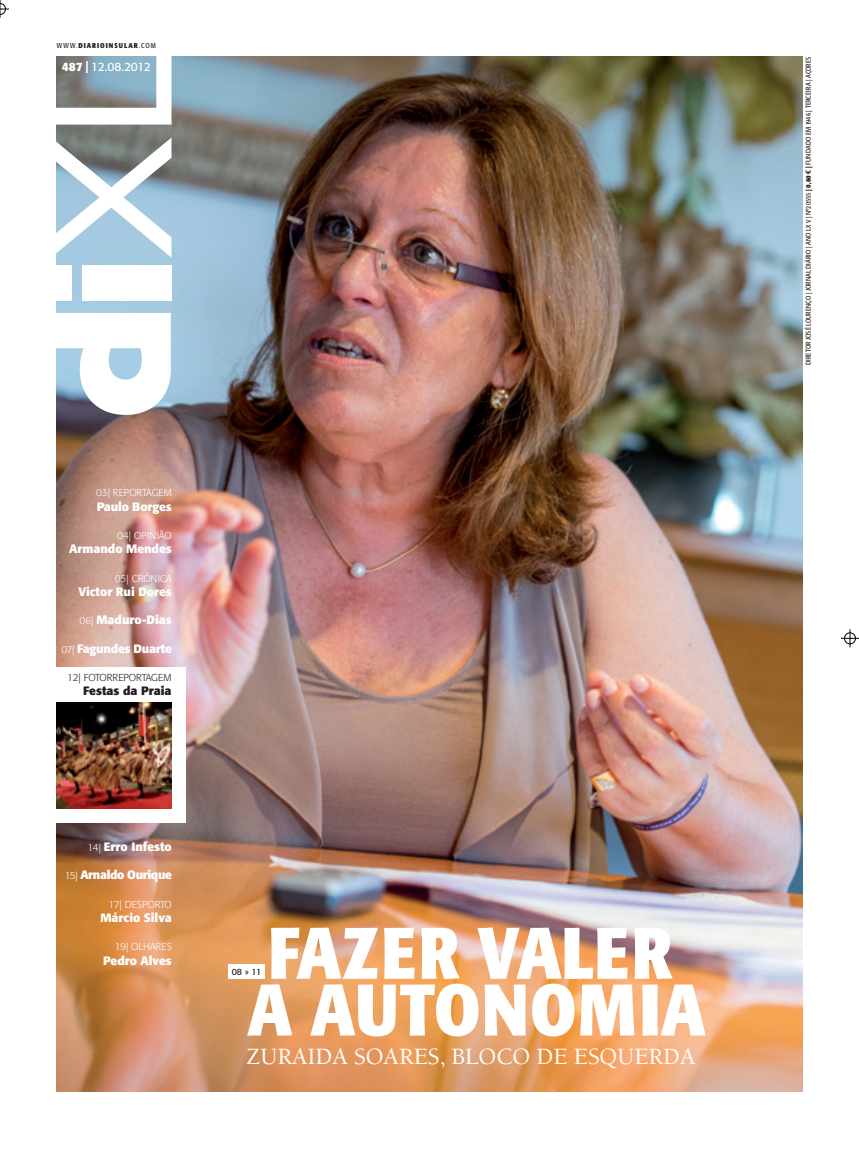
<style>
.page{position:relative;width:859px;height:1149px;background:#fff}
.page>*{position:absolute;margin:0;border:0;box-sizing:border-box;transform-origin:0 0}
.t1{font:700 condensed 72px "Formata";letter-spacing:.015em;color:#fff}
.t2{font:500 24px "Berkeley";color:#fff}
.t3{font:700 12px "Formata";color:#fff}
.t4{font:700 12px "Formata";letter-spacing:-.02em;color:#fff}
.t5{font:700 12px "Formata";letter-spacing:-.03em;color:#fff}
.t6{font:12px "Formata";letter-spacing:-.04em;color:#fff}
.t7{font:700 12px "Formata";color:#231f20}
.t8{font:300 10px "Formata";color:#fff}
.t9{font:300 10px "Formata";color:#231f20}
.t10{font:9px "Formata";color:#231f20}
.t11{font:condensed 7px "Formata";color:#231f20}
.t12{font:700 condensed 7px "Formata";letter-spacing:.15em;color:#231f20}
.s1{font-weight:400}
.s2{font-weight:700}
.s3{font-weight:300;font-size:10px}
</style>
<div class="page">
<svg style="left:0;top:0;width:9px;height:18px"></svg>
<svg style="left:841px;top:629px;width:18px;height:18px"></svg>
<div style="left:844px;top:632px;width:12px;height:11px;border:1px solid #000;border-radius:50%"></div>
<img style="left:57px;top:57px;width:745px;height:1033px">
<div style="left:55px;top:265px;width:17px;height:36px;background:#fff"></div>
<div style="left:82px;top:265px;width:89px;height:36px;background:#fff"></div>
<svg style="left:56px;top:313px;width:115px;height:102px"></svg>
<svg style="left:56px;top:137px;width:115px;height:121px"></svg>
<svg style="left:56px;top:56px;width:115px;height:69px"></svg>
<div style="left:228px;top:964px;width:37px;height:14px;background:#fff"></div>
<div style="left:56px;top:723px;width:130px;height:99px;background:#fff"></div>
<div style="left:56px;top:666px;width:130px;height:57px;background:#fff"></div>
<img style="left:57px;top:702px;width:115px;height:106px">
<p class="t12" style="left:57px;top:41px;width:100px"><span class="s1">WWW.</span>DIARIOINSULAR<span class="s1">.COM</span></p>
<p class="t6" style="left:62px;top:59px;width:90px"><span class="s2">487 |</span> 12.08.2012</p>
<p class="t8" style="left:96px;top:487px;width:77px">03| REPORTAGEM</p>
<p class="t3" style="left:97px;top:498px;width:77px">Paulo Borges</p>
<p class="t8" style="left:117px;top:529px;width:56px">04| OPINIÃO</p>
<p class="t3" style="left:69px;top:541px;width:104px">Armando Mendes</p>
<p class="t8" style="left:115px;top:572px;width:59px">05| CRÓNICA</p>
<p class="t3" style="left:79px;top:584px;width:95px">Victor Rui Dores</p>
<p class="t3" style="left:80px;top:612px;width:94px"><span class="s3">06|</span> Maduro-Dias</p>
<p class="t4" style="left:61px;top:640px;width:112px"><span class="s3">07|</span> Fagundes Duarte</p>
<p class="t9" style="left:67px;top:671px;width:106px">12| FOTORREPORTAGEM</p>
<p class="t7" style="left:83px;top:683px;width:90px">Festas da Praia</p>
<p class="t3" style="left:87px;top:839px;width:86px"><span class="s3">14|</span> Erro Infesto</p>
<p class="t5" style="left:65px;top:867px;width:109px"><span class="s3">15|</span> Arnaldo Ourique</p>
<p class="t8" style="left:108px;top:898px;width:65px">17| DESPORTO</p>
<p class="t3" style="left:100px;top:909px;width:73px">Márcio Silva</p>
<p class="t8" style="left:115px;top:940px;width:59px">19| OLHARES</p>
<p class="t3" style="left:103px;top:952px;width:70px">Pedro Alves</p>
<p class="t10" style="left:232px;top:966px;width:31px">08 » 11</p>
<h1 class="t1" style="left:269px;top:908px;width:405px">FAZER VALER</h1>
<h1 class="t1" style="left:247px;top:965px;width:460px">A AUTONOMIA</h1>
<h2 class="t2" style="left:246px;top:1043px;width:451px">ZURAIDA SOARES, BLOCO DE ESQUERDA</h2>
<p class="t11" style="left:804px;top:365px;width:309px;rotate:-90deg">DIRETOR JOSÉ LOURENÇO | JORNAL DIÁRIO | ANO LX V | Nº20555 <span class="s2">| 0,60 |</span> FUNDADO EM 1946 | TERCEIRA | AÇORES</p>
</div>
